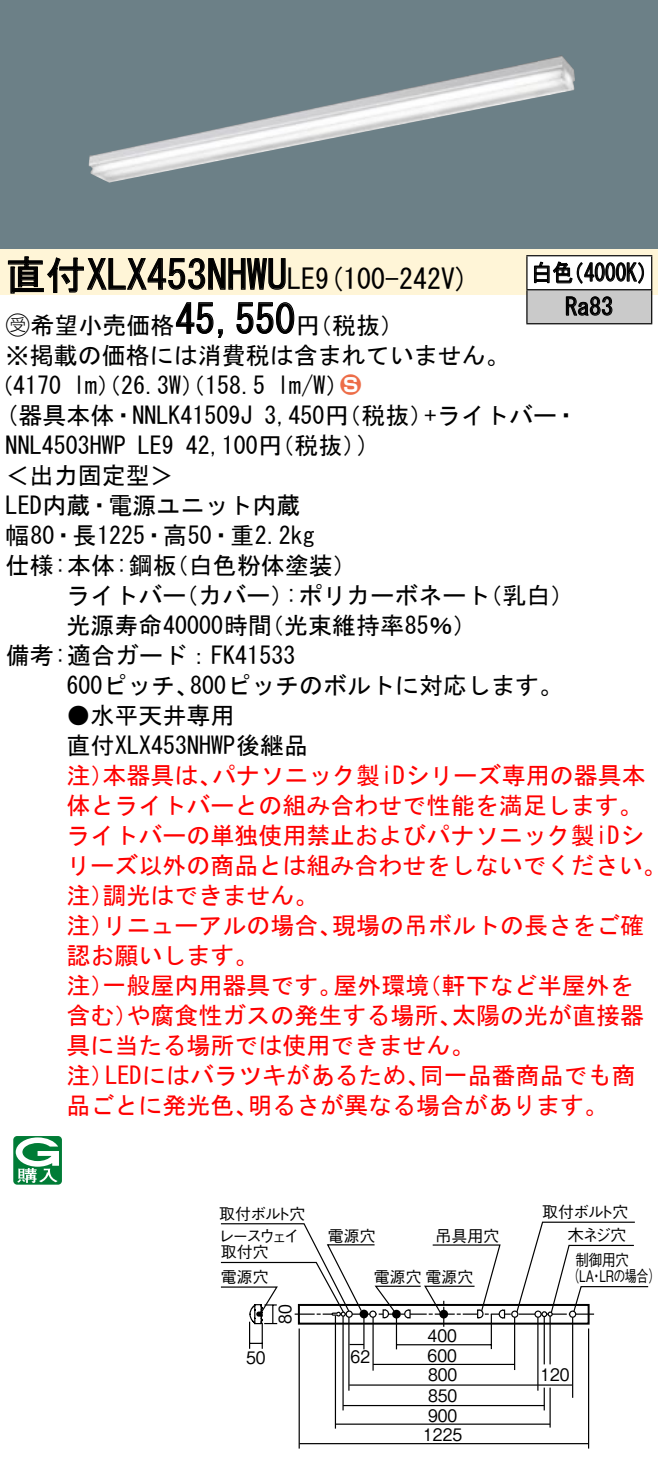
<style>
.page{position:relative;width:658px;height:1469px;background:#fff}
.page>*{position:absolute;margin:0;border:0;box-sizing:border-box;transform-origin:0 0}
.t1{font:40px "MS Gothic";color:#000}
.t2{font:28px "MS Gothic";color:#000}
.t3{font:24px/30.4px "MS Gothic";color:#000}
.t4{font:24px/30px "MS Gothic";color:#f00}
.t5{font:24px/34px "MS Gothic";color:#000;scale:.88 1}
.t6{font:24px "Ford Classification 1";color:#ed6d48}
.t7{font:17.2px/19.6px "Gothic BBB Pro Medium 90 pv RKSJ H";color:#000;scale:.9 1}
.t8{font:16px "Gothic BBB Pro Medium 90 pv RKSJ H";letter-spacing:-.02em;color:#000}
.t9{font:16px/16px "Gothic BBB Pro Medium 90 pv RKSJ H";letter-spacing:-.02em;color:#000;scale:.85 1}
.t10{font:16px "Gothic BBB Pro Medium 90 pv RKSJ H";letter-spacing:-.02em;color:#000;scale:.75 1}
.s1{font-size:28px}
.s2{font-family:"Ford Classification 1"}
.s3{color:#fff}
</style>
<div class="page">
<div style="left:0;top:0;width:658px;height:249px;background:#6c8087"></div>
<img style="left:89px;top:55px;width:486px;height:128px">
<div style="left:0;top:249px;width:658px;height:46px;background:#fff5d7"></div>
<svg style="left:7px;top:256px;width:279px;height:38px"></svg>
<svg style="left:175px;top:302px;width:48px;height:36px"></svg>
<svg style="left:236px;top:302px;width:59px;height:32px"></svg>
<svg style="left:13px;top:1136px;width:49px;height:49px"></svg>
<div style="left:527px;top:256px;width:124px;height:34px;background:#fff"></div>
<div style="left:527px;top:290px;width:124px;height:34px;background:#cacaca"></div>
<hr style="left:526px;top:255px;width:126px;height:1px;background:#000">
<hr style="left:526px;top:256px;width:1px;height:33px;background:#000">
<hr style="left:651px;top:256px;width:1px;height:33px;background:#000">
<hr style="left:526px;top:289px;width:126px;height:1px;background:#000">
<hr style="left:526px;top:290px;width:1px;height:33px;background:#000">
<hr style="left:651px;top:290px;width:1px;height:33px;background:#000">
<hr style="left:526px;top:323px;width:126px;height:1px;background:#000">
<svg style="left:534px;top:261px;width:110px;height:23px"></svg>
<svg style="left:565px;top:296px;width:47px;height:20px"></svg>
<hr style="left:372px;top:1316px;width:2px;height:55px;background:#000">
<hr style="left:348px;top:1317px;width:1px;height:74px;background:#000">
<hr style="left:342px;top:1316px;width:2px;height:94px;background:#000">
<hr style="left:543px;top:1388px;width:2px;height:22px;background:#000">
<hr style="left:537px;top:1317px;width:1px;height:74px;background:#000">
<hr style="left:335px;top:1316px;width:1px;height:113px;background:#000">
<hr style="left:549px;top:1388px;width:1px;height:40px;background:#000">
<hr style="left:543px;top:1317px;width:2px;height:47px;background:#000">
<hr style="left:549px;top:1316px;width:1px;height:48px;background:#000">
<hr style="left:298px;top:1328px;width:2px;height:121px;background:#000">
<hr style="left:588px;top:1328px;width:1px;height:121px;background:#000">
<hr style="left:373px;top:1364px;width:141px;height:1px;background:#000">
<hr style="left:349px;top:1384px;width:189px;height:2px;background:#000">
<hr style="left:343px;top:1405px;width:201px;height:1px;background:#000">
<hr style="left:335px;top:1423px;width:215px;height:2px;background:#000">
<hr style="left:299px;top:1443px;width:289px;height:1px;background:#000">
<hr style="left:514px;top:1317px;width:1px;height:53px;background:#000">
<svg style="left:220px;top:1221px;width:429px;height:128px"></svg>
<div style="left:569px;top:1311px;width:7px;height:7px;border:1px solid #000;border-radius:50%"></div>
<hr style="left:572px;top:1317px;width:1px;height:81px;background:#000">
<hr style="left:538px;top:1384px;width:34px;height:2px;background:#000">
<h1 class="t1" style="left:6px;top:255px;width:311px">直付XLX453NHWU<span class="s1">LE</span></h1>
<p class="t3" style="left:296px;top:310px;width:109px">（円税抜(</p>
<p class="t2" style="left:315px;top:265px;width:155px">(9 100-242 (V</p>
<h1 class="t1" style="left:175px;top:299px;width:121px">45,550</h1>
<p class="t3" style="left:6px;top:310px;width:505px"><span class="s2">B</span>希望小売価格<br>※掲載の価格には消費税は含まれていません。</p>
<p class="t6" style="left:340px;top:372px;width:22px">2<span class="s3">3</span></p>
<p class="t3" style="left:277px;top:370px;width:73px">l m (W/</p>
<p class="t3" style="left:-11px;top:370px;width:74px">（4170</p>
<p class="t3" style="left:73px;top:370px;width:193px">lm）（26.3 ）（W 158.5</p>
<p class="t5" style="left:565px;top:256px;width:56px;text-indent:-34px">白色<br>Ra83</p>
<p class="t5" style="left:563px;top:256px;width:110px">（4000 (K</p>
<p class="t3" style="left:6px;top:400px;width:248px">(器具本体・NNLK41509J</p>
<p class="t3" style="left:424px;top:400px;width:155px">+ライトバー・</p>
<p class="t3" style="left:264px;top:400px;width:170px">3,450 （円税抜）</p>
<p class="t3" style="left:186px;top:430px;width:182px">42,100 （円税抜(</p>
<p class="t3" style="left:6px;top:430px;width:121px">NNL4503HWP</p>
<p class="t3" style="left:6px;top:460px;width:169px">＜出力固定型&lt;</p>
<p class="t3" style="left:6px;top:490px;width:296px">LED内蔵・電源ユニット内蔵</p>
<p class="t3" style="left:6px;top:520px;width:310px">幅80・長1225・高50・重2.2kg</p>
<p class="t3" style="left:165px;top:550px;width:194px">（白色粉体塗装(</p>
<p class="t3" style="left:138px;top:430px;width:37px">LE9</p>
<p class="t3" style="left:6px;top:550px;width:172px">仕様:本体:鋼板</p>
<p class="t3" style="left:357px;top:430px;width:13px">(</p>
<p class="t3" style="left:66px;top:580px;width:121px">ライトバー</p>
<p class="t3" style="left:174px;top:580px;width:121px">（カバー）</p>
<p class="t3" style="left:285px;top:580px;width:206px">:ポリカーボネート</p>
<p class="t3" style="left:478px;top:580px;width:97px">（乳白(</p>
<p class="t3" style="left:66px;top:610px;width:207px">光源寿命40000時間</p>
<p class="t3" style="left:6px;top:640px;width:291px">備考:適合ガード：FK41533</p>
<p class="t3" style="left:190px;top:670px;width:374px">800ピッチのボルトに対応します。</p>
<p class="t3" style="left:260px;top:610px;width:218px">（光束維持率85％(</p>
<p class="t3" style="left:66px;top:670px;width:134px">600ピッチ、</p>
<p class="t3" style="left:66px;top:700px;width:243px">●水平天井専用<br>直付XLX453NHWP後継品</p>
<p class="t4" style="left:212px;top:760px;width:435px">パナソニック製iDシリーズ専用の器具本</p>
<p class="t4" style="left:66px;top:760px;width:49px">注）</p>
<p class="t4" style="left:66px;top:790px;width:577px">体とライトバーとの組み合わせで性能を満足します。</p>
<p class="t4" style="left:66px;top:820px;width:579px">ライトバーの単独使用禁止およびパナソニック製iDシ</p>
<p class="t4" style="left:66px;top:850px;width:601px">リーズ以外の商品とは組み合わせをしないでください。</p>
<p class="t4" style="left:102px;top:880px;width:217px">調光はできません。</p>
<p class="t4" style="left:102px;top:760px;width:121px">本器具は、</p>
<p class="t4" style="left:66px;top:880px;width:49px">注）</p>
<p class="t4" style="left:332px;top:910px;width:314px">現場の吊ボルトの長さをご確</p>
<p class="t4" style="left:66px;top:910px;width:193px">注）<br>認お願いします。</p>
<p class="t4" style="left:102px;top:910px;width:241px">リニューアルの場合、</p>
<p class="t4" style="left:102px;top:970px;width:241px">一般屋内用器具です。</p>
<p class="t4" style="left:333px;top:970px;width:97px">屋外環境</p>
<p class="t4" style="left:417px;top:970px;width:217px">（軒下など半屋外を</p>
<p class="t4" style="left:66px;top:970px;width:49px">注）</p>
<p class="t4" style="left:126px;top:1000px;width:337px">や腐食性ガスの発生する場所、</p>
<p class="t4" style="left:452px;top:1000px;width:194px">太陽の光が直接器</p>
<p class="t4" style="left:66px;top:1000px;width:73px">含む）</p>
<p class="t4" style="left:66px;top:1030px;width:409px">具に当たる場所では使用できません。</p>
<p class="t4" style="left:420px;top:1060px;width:217px">同一品番商品でも商</p>
<p class="t4" style="left:105px;top:1060px;width:326px">LEDにはバラツキがあるため、</p>
<p class="t4" style="left:66px;top:1060px;width:49px">注）</p>
<p class="t4" style="left:66px;top:1090px;width:193px">品ごとに発光色、</p>
<p class="t4" style="left:248px;top:1090px;width:362px">明るさが異なる場合があります。</p>
<p class="t8" style="left:219px;top:1202px;width:88px">取付ボルト穴</p>
<p class="t8" style="left:219px;top:1224px;width:83px">レースウェイ</p>
<p class="t8" style="left:221px;top:1239px;width:49px">取付穴</p>
<p class="t8" style="left:221px;top:1264px;width:49px">電源穴</p>
<p class="t7" style="left:273px;top:1324px;width:23px;rotate:-90deg">80</p>
<p class="t7" style="left:246px;top:1346px;width:23px">50</p>
<p class="t8" style="left:328px;top:1223px;width:49px">電源穴</p>
<p class="t8" style="left:435px;top:1223px;width:65px">吊具用穴</p>
<p class="t8" style="left:374px;top:1264px;width:101px">電源穴電源穴</p>
<p class="t7" style="left:350px;top:1345px;width:23px">62</p>
<p class="t7" style="left:427px;top:1324px;width:34px">400</p>
<p class="t7" style="left:427px;top:1343px;width:34px">600</p>
<p class="t7" style="left:428px;top:1383px;width:34px">850</p>
<p class="t7" style="left:428px;top:1363px;width:34px">800</p>
<p class="t7" style="left:423px;top:1403px;width:45px">900<br>1225</p>
<p class="t8" style="left:542px;top:1199px;width:88px">取付ボルト穴</p>
<p class="t8" style="left:568px;top:1222px;width:60px">木ネジ穴</p>
<p class="t9" style="left:567px;top:1250px;width:111px;text-indent:8px">制御用穴<br>（LA LRの場合(</p>
<p class="t10" style="left:590px;top:1263px;width:17px">・</p>
<p class="t7" style="left:540px;top:1363px;width:34px">120</p>
</div>
